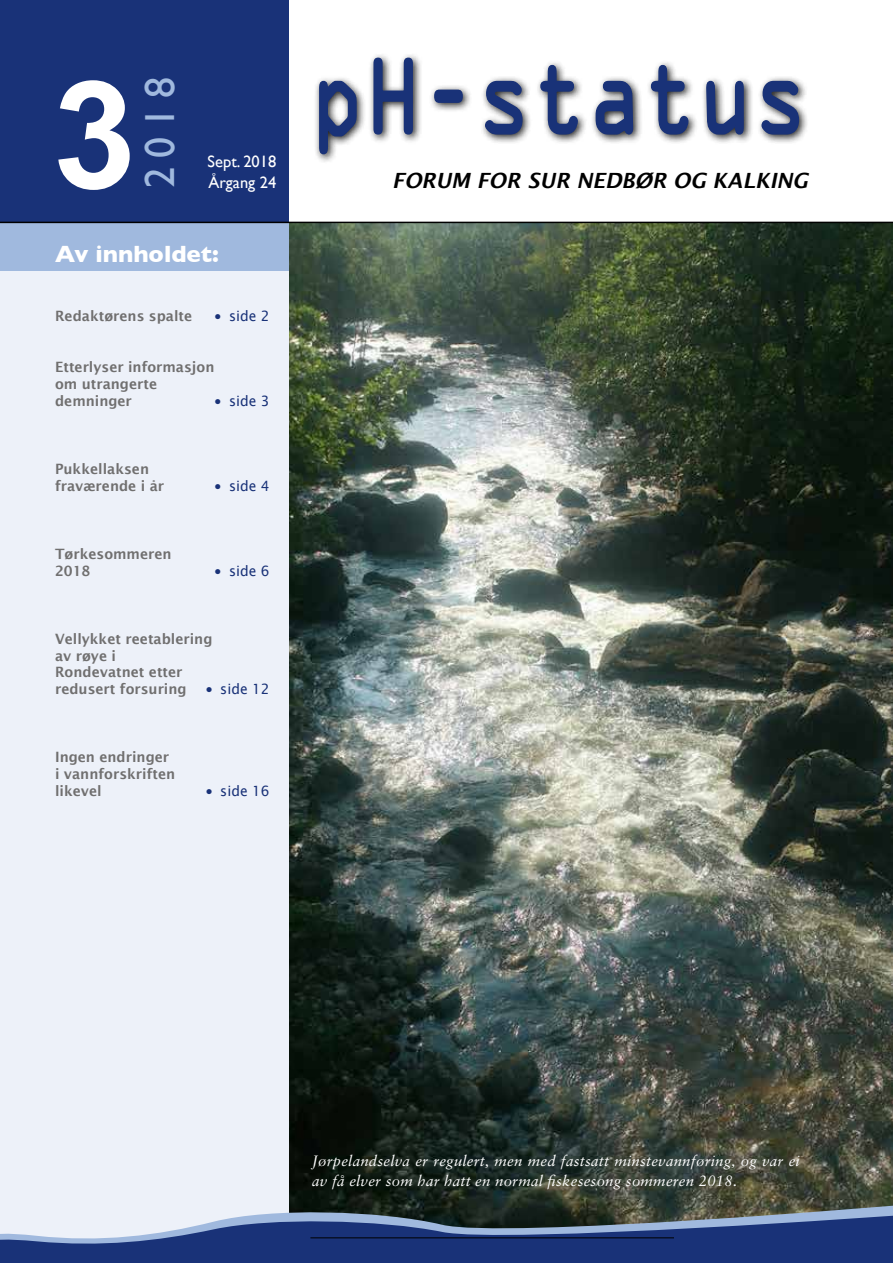
<style>
.page{position:relative;width:893px;height:1263px;background:#fff}
.page>*{position:absolute;margin:0;border:0;box-sizing:border-box;transform-origin:0 0}
.t1{font:700 150px "Arial";color:#fff}
.t2{font:96px "OCR1 S Si";color:#193278;scale:.8 1}
.t3{font:42px "Gill Sans";color:#a0b9de}
.t4{font:700 24px "Gill Sans";color:#fff}
.t5{font:italic 600 21px "Lucida Sans";color:#000}
.t6{font:16.5px "Gill Sans";color:#fff}
.t7{font:italic 15px/19.8px "Sabon";letter-spacing:.015em;color:#fff}
.t8{font:600 14.25px/17px "Lucida Sans";color:#706f6f}
.t9{font:14.25px "Lucida Sans";color:#193278}
.s1{font-size:36px}
</style>
<div class="page">
<img style="left:289px;top:223px;width:604px;height:981px">
<div style="left:0;top:238px;width:289px;height:1025px;background:#edf1f9"></div>
<div style="left:0;top:222px;width:289px;height:49px;background:#a0b9de"></div>
<div style="left:313px;top:52px;width:496px;height:112px;background:#000;opacity:.9"></div>
<svg style="left:318px;top:80px;width:40px;height:75px"></svg>
<svg style="left:373px;top:57px;width:41px;height:78px"></svg>
<svg style="left:433px;top:89px;width:31px;height:15px"></svg>
<svg style="left:484px;top:80px;width:39px;height:56px;background:#7e828e"></svg>
<svg style="left:539px;top:64px;width:40px;height:71px"></svg>
<svg style="left:595px;top:80px;width:39px;height:55px;background:#747885"></svg>
<svg style="left:650px;top:64px;width:39px;height:71px"></svg>
<svg style="left:705px;top:80px;width:39px;height:55px"></svg>
<svg style="left:761px;top:80px;width:39px;height:56px;background:#7e828e"></svg>
<div style="left:0;top:0;width:289px;height:222px;background:#193278"></div>
<hr style="left:0;top:222px;width:893px;height:1px;background:#000">
<svg style="left:256px;top:1204px;width:637px;height:11px;background:#444c46"></svg>
<svg style="left:0;top:1215px;width:893px;height:48px;background:#41578c"></svg>
<hr style="left:310px;top:1237px;width:364px;height:1px;background:#000">
<h1 class="t1" style="left:53px;top:37px;width:85px">3</h1>
<h3 class="t3" style="left:135px;top:188px;width:113px;rotate:-90deg">2018</h3>
<p class="t6" style="left:208px;top:152px;width:70px">Sept. 2018</p>
<p class="t6" style="left:208px;top:173px;width:70px">Årgang 24</p>
<h3 class="t4" style="left:55px;top:235px;width:165px">Av innholdet:</h3>
<p class="t8" style="left:55px;top:308px;width:139px">Redaktørens spalte</p>
<p class="t9" style="left:207px;top:308px;width:64px"><span class="s1">•</span>side 2</p>
<p class="t8" style="left:55px;top:359px;width:161px">Etterlyser informasjon om utrangerte demninger</p>
<p class="t9" style="left:207px;top:393px;width:64px"><span class="s1">•</span>side 3</p>
<p class="t8" style="left:55px;top:460px;width:111px">Pukkellaksen fraværende i år</p>
<p class="t8" style="left:55px;top:545px;width:118px">Tørkesommeren<br>2018</p>
<p class="t9" style="left:207px;top:478px;width:64px"><span class="s1">•</span>side 4</p>
<p class="t9" style="left:207px;top:562px;width:64px"><span class="s1">•</span>side 6</p>
<p class="t8" style="left:55px;top:630px;width:159px">Vellykket reetablering av røye i<br>Rondevatnet etter redusert forsuring</p>
<p class="t9" style="left:198px;top:681px;width:73px"><span class="s1">•</span>side 12</p>
<p class="t8" style="left:55px;top:748px;width:122px">Ingen endringer i vannforskriften likevel</p>
<p class="t9" style="left:198px;top:783px;width:73px"><span class="s1">•</span>side 16</p>
<h2 class="t2" style="left:310px;top:55px;width:624px">pH-status</h2>
<h3 class="t5" style="left:392px;top:169px;width:417px">FORUM FOR SUR NEDBØR OG KALKING</h3>
<p class="t7" style="left:312px;top:1151px;width:489px">Jørpelandselva er regulert, men med fastsatt minstevannføring, og var ei av få elver som har hatt en normal fiskesesong sommeren 2018.</p>
</div>
